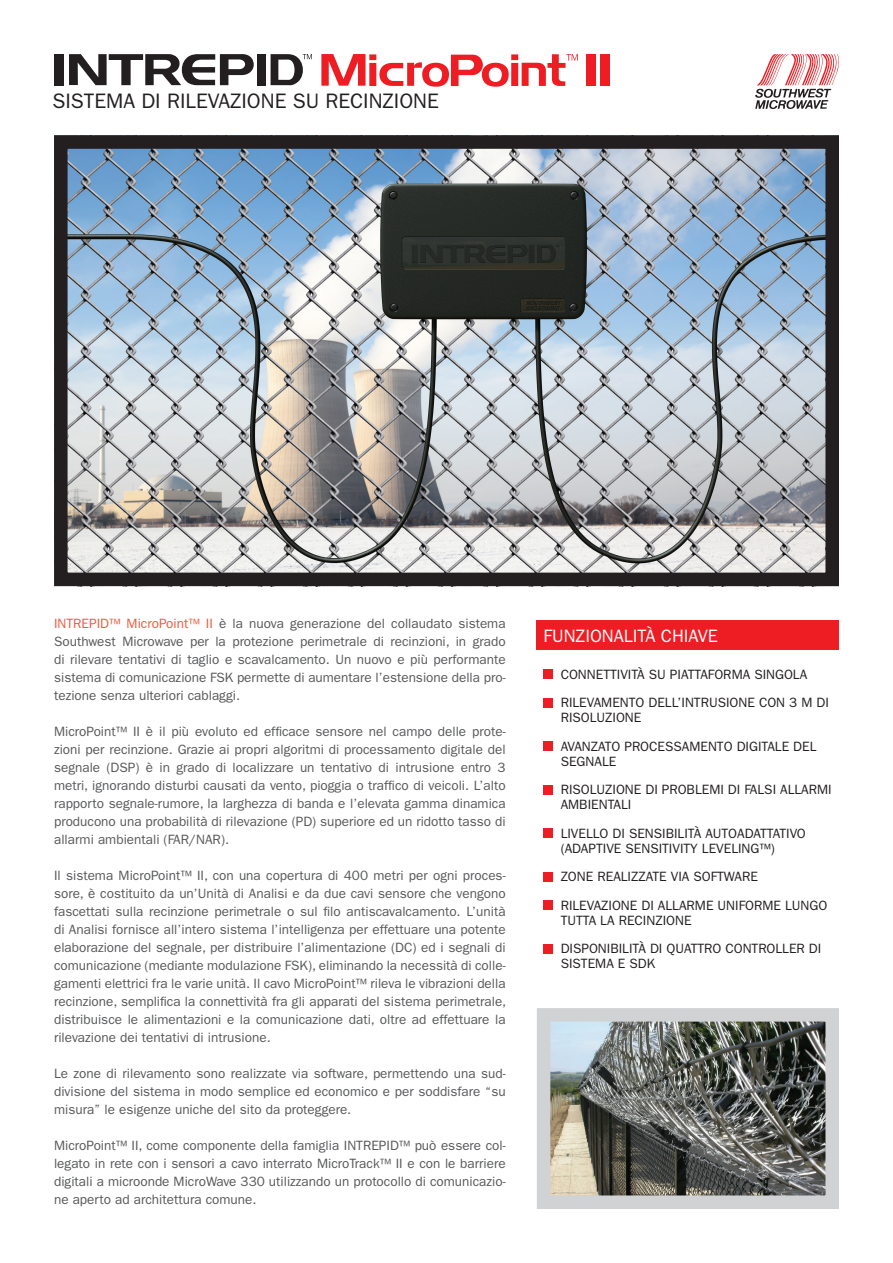
<style>
.page{position:relative;width:893px;height:1263px;background:#fff}
.page>*{position:absolute;margin:0;border:0;box-sizing:border-box;transform-origin:0 0}
.t1{font:21px "ITC Franklin Gothic Std";color:#231f20}
.t2{font:18px "ITC Franklin Gothic Std";color:#fff}
.t3{font:13.5px/18px "ITC Franklin Gothic Std";color:#57585a;text-align:justify}
.t4{font:13.5px/15px "ITC Franklin Gothic Std";color:#231f20}
.s1{color:#f0593e}
</style>
<div class="page">
<img style="left:69px;top:150px;width:755px;height:421px">
<div style="left:54px;top:135px;width:785px;height:451px;border:14px solid #231f20"></div>
<svg style="left:755px;top:54px;width:84px;height:55px"></svg>
<div style="left:544px;top:670px;width:9px;height:9px;background:#ee1d23"></div>
<div style="left:544px;top:698px;width:9px;height:9px;background:#ee1d23"></div>
<div style="left:544px;top:742px;width:9px;height:9px;background:#ee1d23"></div>
<div style="left:544px;top:785px;width:9px;height:9px;background:#ee1d23"></div>
<div style="left:544px;top:829px;width:9px;height:9px;background:#ee1d23"></div>
<div style="left:544px;top:872px;width:9px;height:9px;background:#ee1d23"></div>
<div style="left:544px;top:901px;width:9px;height:9px;background:#ee1d23"></div>
<div style="left:544px;top:944px;width:9px;height:9px;background:#ee1d23"></div>
<div style="left:537px;top:621px;width:302px;height:29px;background:#ee1d23"></div>
<div style="left:54px;top:54px;width:9px;height:31px;background:#231f20"></div>
<div style="left:257px;top:54px;width:9px;height:31px;background:#231f20"></div>
<svg style="left:69px;top:54px;width:185px;height:31px"></svg>
<svg style="left:271px;top:54px;width:41px;height:31px"></svg>
<svg style="left:321px;top:54px;width:257px;height:33px"></svg>
<div style="left:586px;top:54px;width:9px;height:32px;background:#ee1d23"></div>
<div style="left:600px;top:54px;width:9px;height:32px;background:#ee1d23"></div>
<img style="left:552px;top:1023px;width:272px;height:171px">
<div style="left:537px;top:1008px;width:302px;height:201px;border:14px solid #d1d2d4"></div>
<p class="t1" style="left:52px;top:88px;width:388px">SISTEMA DI RILEVAZIONE SU RECINZIONE</p>
<p class="t3" style="left:54px;top:615px;width:453px"><span class="s1">INTREPID™ MicroPoint™ II</span> è la nuova generazione del collaudato sistema Southwest Microwave per la protezione perimetrale di recinzioni, in grado di rilevare tentativi di taglio e scavalcamento. Un nuovo e più performante sistema di comunicazione FSK permette di aumentare l’estensione della pro&shy;tezione senza ulteriori cablaggi.</p>
<p class="t3" style="left:54px;top:723px;width:453px">MicroPoint™ II è il più evoluto ed efficace sensore nel campo delle prote&shy;zioni per recinzione. Grazie ai propri algoritmi di processamento digitale del segnale (DSP) è in grado di localizzare un tentativo di intrusione entro 3 metri, ignorando disturbi causati da vento, pioggia o traffico di veicoli. L’alto rapporto segnale-rumore, la larghezza di banda e l’elevata gamma dinamica producono una probabilità di rilevazione (PD) superiore ed un ridotto tasso di allarmi ambientali (FAR/NAR).</p>
<p class="t3" style="left:54px;top:867px;width:454px">Il sistema MicroPoint™ II, con una copertura di 400 metri per ogni proces&shy;sore, è costituito da un’Unità di Analisi e da due cavi sensore che vengono fascettati sulla recinzione perimetrale o sul filo antiscavalcamento. L’unità di Analisi fornisce all’intero sistema l’intelligenza per effettuare una potente elaborazione del segnale, per distribuire l’alimentazione (DC) ed i segnali di comunicazione (mediante modulazione FSK), eliminando la necessità di colle&shy;gamenti elettrici fra le varie unità. Il cavo MicroPoint™ rileva le vibrazioni della recinzione, semplifica la connettività fra gli apparati del sistema perimetrale, distribuisce le alimentazioni e la comunicazione dati, oltre ad effettuare la rilevazione dei tentativi di intrusione.</p>
<p class="t3" style="left:54px;top:1065px;width:453px">Le zone di rilevamento sono realizzate via software, permettendo una sud&shy;divisione del sistema in modo semplice ed economico e per soddisfare “su misura” le esigenze uniche del sito da proteggere.</p>
<p class="t3" style="left:54px;top:1137px;width:453px">MicroPoint™ II, come componente della famiglia INTREPID™ può essere col&shy;legato in rete con i sensori a cavo interrato MicroTrack™ II e con le barriere digitali a microonde MicroWave 330 utilizzando un protocollo di comunicazio&shy;ne aperto ad architettura comune.</p>
<p class="t2" style="left:544px;top:625px;width:176px">FUNZIONALITÀ CHIAVE</p>
<p class="t4" style="left:561px;top:667px;width:248px">CONNETTIVITÀ SU PIATTAFORMA SINGOLA</p>
<p class="t4" style="left:561px;top:695px;width:270px">RILEVAMENTO DELL’INTRUSIONE CON 3 M DI<br>RISOLUZIONE</p>
<p class="t4" style="left:561px;top:739px;width:257px">AVANZATO PROCESSAMENTO DIGITALE DEL<br>SEGNALE</p>
<p class="t4" style="left:561px;top:782px;width:273px">RISOLUZIONE DI PROBLEMI DI FALSI ALLARMI<br>AMBIENTALI</p>
<p class="t4" style="left:561px;top:826px;width:247px">LIVELLO DI SENSIBILITÀ AUTOADATTATIVO (ADAPTIVE SENSITIVITY LEVELING™)</p>
<p class="t4" style="left:561px;top:869px;width:199px">ZONE REALIZZATE VIA SOFTWARE</p>
<p class="t4" style="left:561px;top:898px;width:268px">RILEVAZIONE DI ALLARME UNIFORME LUNGO<br>TUTTA LA RECINZIONE</p>
<p class="t4" style="left:561px;top:941px;width:262px">DISPONIBILITÀ DI QUATTRO CONTROLLER DI<br>SISTEMA E SDK</p>
</div>
